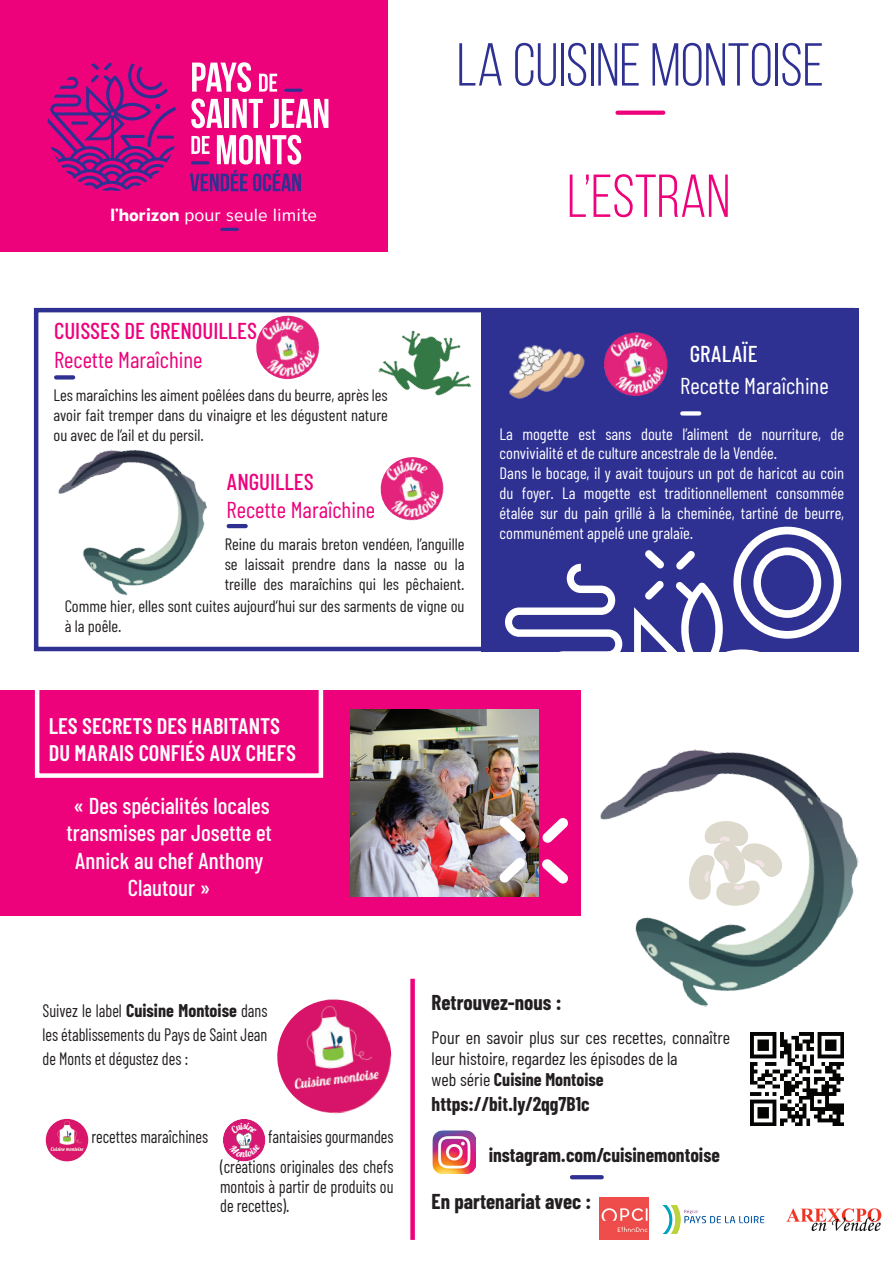
<style>
.page{position:relative;width:893px;height:1263px;background:#fff}
.page>*{position:absolute;margin:0;border:0;box-sizing:border-box;transform-origin:0 0}
.t1{font:60.45px "Bebas Neue";color:#2e3092}
.t2{font:60.45px "Bebas Neue";color:#ed027c}
.t3{font:500 22.95px/27.5px "Barlow Condensed";color:#fff;text-align:center}
.t4{font:22.95px "Barlow Condensed";color:#ed027c}
.t5{font:500 22.95px "Barlow Condensed";color:#ed027c}
.t6{font:22.95px "Barlow Condensed";color:#fff}
.t7{font:600 22.5px/27px "Barlow Condensed";color:#fff}
.t8{font:700 21px "Barlow Condensed";color:#231f20}
.t9{font:700 19.5px "Barlow Condensed";color:#231f20}
.t10{font:18px/24px "Barlow Condensed";color:#231f20;text-align:justify;scale:.9 1}
.t11{font:18px/21px "Barlow Condensed";color:#231f20}
.t12{font:17.1px "ATC Overlook";color:#fff}
.t13{font:16.5px/19.8px "Barlow Condensed";color:#231f20;text-align:justify}
.t14{font:16.5px/19.8px "Barlow Condensed";color:#fff}
.s1{font-weight:800}
.s2{font-weight:700}
</style>
<div class="page">
<div style="left:34px;top:308px;width:821px;height:343px;border:4px solid #2e3092"></div>
<svg style="left:618px;top:111px;width:45px;height:4px"></svg>
<div style="left:0;top:0;width:388px;height:251px;background:#ed027c"></div>
<svg style="left:192px;top:62px;width:59px;height:30px"></svg>
<svg style="left:259px;top:74px;width:18px;height:18px"></svg>
<svg style="left:191px;top:99px;width:31px;height:29px"></svg>
<div style="left:224px;top:99px;width:5px;height:29px;background:#fff"></div>
<svg style="left:232px;top:99px;width:31px;height:29px"></svg>
<svg style="left:270px;top:99px;width:58px;height:29px"></svg>
<svg style="left:190px;top:135px;width:111px;height:56px"></svg>
<hr style="left:284px;top:89px;width:19px;height:3px;background:#2e3092;border-radius:2px">
<hr style="left:191px;top:161px;width:18px;height:3px;background:#2e3092;border-radius:2px">
<svg style="left:47px;top:62px;width:129px;height:129px"></svg>
<hr style="left:222px;top:228px;width:15px;height:3px;background:#2e3092">
<div style="left:481px;top:308px;width:378px;height:343px;background:#2e3092"></div>
<img style="left:604px;top:332px;width:64px;height:64px">
<div style="left:682px;top:411px;width:17px;height:5px;background:#fff"></div>
<hr style="left:229px;top:524px;width:17px;height:4px;background:#2e3092">
<img style="left:380px;top:457px;width:64px;height:64px">
<svg style="left:505px;top:526px;width:344px;height:126px"></svg>
<div style="left:0;top:690px;width:581px;height:225px;background:#ed027c"></div>
<img style="left:351px;top:709px;width:187px;height:187px">
<div style="left:35px;top:672px;width:288px;height:106px;border:4px solid #fff"></div>
<svg style="left:542px;top:818px;width:26px;height:25px"></svg>
<svg style="left:499px;top:816px;width:27px;height:25px"></svg>
<svg style="left:499px;top:857px;width:27px;height:25px"></svg>
<svg style="left:542px;top:859px;width:26px;height:24px"></svg>
<img style="left:750px;top:1032px;width:93px;height:94px">
<img style="left:433px;top:1131px;width:42px;height:42px">
<img style="left:600px;top:1197px;width:49px;height:43px">
<img style="left:662px;top:1205px;width:102px;height:29px">
<svg style="left:572px;top:1175px;width:30px;height:4px"></svg>
<img style="left:277px;top:999px;width:115px;height:115px">
<img style="left:46px;top:1119px;width:42px;height:42px;border-radius:21px">
<div style="left:223px;top:1119px;width:42px;height:42px;background:#d71774;border-radius:50%"></div>
<div style="left:410px;top:979px;width:5px;height:261px;background:#ed027c"></div>
<img style="left:786px;top:1208px;width:96px;height:24px">
<svg style="left:56px;top:375px;width:17px;height:4px"></svg>
<img style="left:256px;top:316px;width:64px;height:64px">
<img style="left:58px;top:449px;width:149px;height:147px">
<img style="left:600px;top:749px;width:259px;height:258px">
<svg style="left:687px;top:821px;width:100px;height:86px"></svg>
<img style="left:509px;top:345px;width:76px;height:54px">
<img style="left:378px;top:330px;width:94px;height:66px">
<svg style="left:225px;top:1121px;width:38px;height:38px"></svg>
<p class="t12" style="left:110px;top:205px;width:208px"><span class="s1">l’horizon</span> pour seule limite</p>
<h1 class="t1" style="left:457px;top:32px;width:368px">LA CUISINE MONTOISE</h1>
<h1 class="t2" style="left:567px;top:164px;width:164px">L’ESTRAN</h1>
<h2 class="t5" style="left:54px;top:316px;width:203px">cuisses de grenouilles</h2>
<h2 class="t4" style="left:54px;top:345px;width:150px">Recette Maraîchine</h2>
<p class="t13" style="left:54px;top:385px;width:336px">Les maraîchins les aiment poêlées dans du beurre, après les avoir fait tremper dans du vinaigre et les dégustent nature ou avec de l’ail et du persil.</p>
<h2 class="t5" style="left:227px;top:467px;width:89px">anguilleS</h2>
<h2 class="t4" style="left:227px;top:495px;width:150px">Recette Maraîchine</h2>
<p class="t13" style="left:225px;top:534px;width:241px">Reine du marais breton vendéen, l’anguille se laissait prendre dans la nasse ou la treille des maraîchins qui les pêchaient.</p>
<p class="t13" style="left:65px;top:596px;width:401px">Comme hier, elles sont cuites aujourd’hui sur des sarments de vigne ou à la poêle.</p>
<h3 class="t7" style="left:49px;top:712px;width:249px">LES SECRETS DES HABITANTS<br>DU MARAIS CONFIÉS AUX CHEFS</h3>
<h2 class="t3" style="left:66px;top:791px;width:207px">« Des spécialités locales transmises par Josette et<br>Annick au chef Anthony<br>Clautour »</h2>
<h2 class="t3" style="left:690px;top:339px;width:69px">gralaïe</h2>
<h2 class="t6" style="left:680px;top:372px;width:150px">Recette Maraîchine</h2>
<p class="t14" style="left:500px;top:423px;width:346px">La mogette est sans doute l’aliment de nourriture, de convivialité et de culture ancestrale de la Vendée.<br>Dans le bocage, il y avait toujours un pot de haricot au coin du foyer. La mogette est traditionnellement consommée étalée sur du pain grillé à la cheminée, tartiné de beurre, communément appelé une gralaïe.</p>
<p class="t10" style="left:43px;top:998px;width:252px">Suivez le label <span class="s2">Cuisine Montoise</span> dans les établissements du Pays de Saint Jean de Monts et dégustez des :</p>
<p class="t10" style="left:92px;top:1124px;width:131px">recettes maraîchines</p>
<p class="t10" style="left:220px;top:1121px;width:194px;line-height:30px;text-align:right">fantaisies gourmandes (créations originales des chefs</p>
<p class="t10" style="left:220px;top:1176px;width:194px;line-height:19.5px">montois à partir de produits ou de recettes).</p>
<p class="t8" style="left:432px;top:989px;width:131px">Retrouvez-nous :</p>
<p class="t11" style="left:432px;top:1026px;width:300px">Pour en savoir plus sur ces recettes, connaître leur histoire, regardez les épisodes de la<br>web série <span class="s2">Cuisine Montoise</span></p>
<p class="t9" style="left:432px;top:1092px;width:159px">https://bit.ly/2qg7B1c</p>
<p class="t9" style="left:489px;top:1143px;width:233px">instagram.com/cuisinemontoise</p>
<p class="t8" style="left:432px;top:1188px;width:161px">En partenariat avec :</p>
</div>
